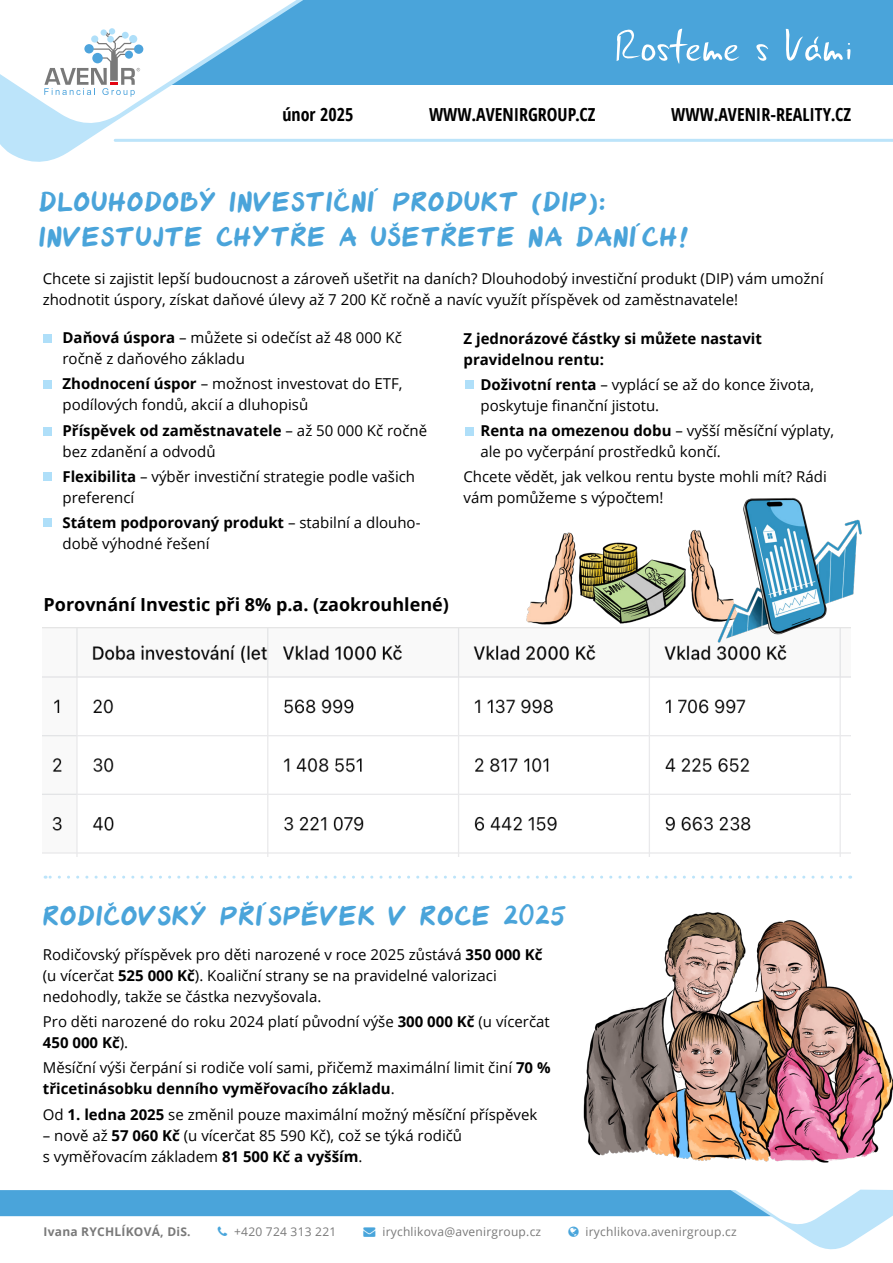
<style>
.page{position:relative;width:893px;height:1263px;background:#fff}
.page>*{position:absolute;margin:0;border:0;box-sizing:border-box;transform-origin:0 0}
.t1{font:36px/34.5px "Avenir Font";color:#4aa4da}
.t2{font:700 condensed 18px "Open Sans";color:#000}
.t3{font:700 18px "Open Sans";color:#000}
.t4{font:15px/21px "Open Sans";color:#000}
.t5{font:700 15px/21px "Open Sans";color:#000}
.t6{font:12px "Open Sans";letter-spacing:.02em;color:#797979}
.t7{font:700 12px "Open Sans";letter-spacing:.02em;color:#797979}
.s1{font-weight:700}
.s2{color:#49a5db}
</style>
<div class="page">
<div style="left:22px;top:0;width:871px;height:85px;background:#4aa4da"></div>
<svg style="left:0;top:0;width:328px;height:162px"></svg>
<svg style="left:617px;top:29px;width:123px;height:35px"></svg>
<svg style="left:756px;top:44px;width:12px;height:17px"></svg>
<svg style="left:786px;top:29px;width:64px;height:32px"></svg>
<hr style="left:115px;top:139px;width:778px;height:3px;background:#bce4fa">
<svg style="left:0;top:0;width:302px;height:129px"></svg>
<img style="left:527px;top:875px;width:366px;height:288px">
<div style="left:43px;top:334px;width:9px;height:9px;background:#afdff9"></div>
<div style="left:43px;top:380px;width:9px;height:9px;background:#afdff9"></div>
<div style="left:43px;top:427px;width:9px;height:9px;background:#afdff9"></div>
<div style="left:43px;top:472px;width:9px;height:9px;background:#afdff9"></div>
<div style="left:43px;top:518px;width:9px;height:9px;background:#afdff9"></div>
<div style="left:465px;top:427px;width:8px;height:9px;background:#afdff9"></div>
<div style="left:465px;top:380px;width:8px;height:9px;background:#afdff9"></div>
<img style="left:43px;top:627px;width:808px;height:229px">
<svg style="left:45px;top:876px;width:796px;height:3px"></svg>
<img style="left:520px;top:529px;width:191px;height:107px">
<img style="left:711px;top:498px;width:151px;height:155px">
<svg style="left:0;top:1189px;width:893px;height:61px"></svg>
<p class="t2" style="left:282px;top:101px;width:72px">únor 2025</p>
<p class="t2" style="left:429px;top:101px;width:168px">WWW.AVENIRGROUP.CZ</p>
<p class="t2" style="left:671px;top:101px;width:181px">WWW.AVENIR-REALITY.CZ</p>
<h1 class="t1" style="left:39px;top:186px;width:652px">DLOUHODOBÝ INVESTIČNÍ PRODUKT (DIP):<br>INVESTUJTE CHYTŘE A UŠETŘETE NA DANÍCH!</h1>
<p class="t4" style="left:43px;top:268px;width:782px">Chcete si zajistit lepší budoucnost a zároveň ušetřit na daních? Dlouhodobý investiční produkt (DIP) vám umožní zhodnotit úspory, získat daňové úlevy až 7 200 Kč ročně a navíc využít příspěvek od zaměstnavatele!</p>
<p class="t4" style="left:63px;top:327px;width:341px"><span class="s1">Daňová úspora</span> – můžete si odečíst až 48 000 Kč ročně z daňového základu</p>
<p class="t4" style="left:63px;top:373px;width:341px"><span class="s1">Zhodnocení úspor</span> – možnost investovat do ETF, podílových fondů, akcií a dluhopisů</p>
<p class="t4" style="left:63px;top:419px;width:366px"><span class="s1">Příspěvek od zaměstnavatele</span> – až 50 000 Kč ročně bez zdanění a odvodů</p>
<p class="t4" style="left:63px;top:466px;width:354px"><span class="s1">Flexibilita</span> – výběr investiční strategie podle vašich preferencí</p>
<p class="t4" style="left:63px;top:512px;width:359px"><span class="s1">Státem podporovaný produkt</span> – stabilní a dlouho&shy;době výhodné řešení</p>
<p class="t5" style="left:463px;top:327px;width:300px">Z jednorázové částky si můžete nastavit pravidelnou rentu:</p>
<p class="t4" style="left:480px;top:373px;width:335px"><span class="s1">Doživotní renta</span> – vyplácí se až do konce života, poskytuje finanční jistotu.</p>
<p class="t4" style="left:480px;top:420px;width:355px"><span class="s1">Renta na omezenou dobu</span> – vyšší měsíční výplaty, ale po vyčerpání prostředků končí.</p>
<p class="t4" style="left:463px;top:466px;width:365px">Chcete vědět, jak velkou rentu byste mohli mít? Rádi vám pomůžeme s výpočtem!</p>
<p class="t3" style="left:44px;top:592px;width:407px">Porovnání Investic při 8% p.a. (zaokrouhlené)</p>
<h1 class="t1" style="left:43px;top:900px;width:526px">RODIČOVSKÝ PŘÍSPĚVEK V ROCE 2025</h1>
<p class="t4" style="left:43px;top:944px;width:501px">Rodičovský příspěvek pro děti narozené v roce 2025 zůstává <span class="s1">350 000 Kč </span>(u vícerčat <span class="s1">525 000 Kč</span>). Koaliční strany se na pravidelné valorizaci nedohodly, takže se částka nezvyšovala.</p>
<p class="t4" style="left:43px;top:1011px;width:508px">Pro děti narozené do roku 2024 platí původní výše <span class="s1">300 000 Kč</span> (u vícerčat<br><span class="s1">450 000 Kč</span>).</p>
<p class="t4" style="left:43px;top:1057px;width:509px">Měsíční výši čerpání si rodiče volí sami, přičemž maximální limit činí <span class="s1">70 % třicetinásobku denního vyměřovacího základu</span>.</p>
<p class="t4" style="left:43px;top:1103px;width:496px">Od <span class="s1">1. ledna 2025</span> se změnil pouze maximální možný měsíční příspěvek</p>
<p class="t4" style="left:43px;top:1124px;width:421px">– nově až <span class="s1">57 060 Kč</span> (u vícerčat 85 590 Kč), což se týká rodičů s vyměřovacím základem <span class="s1">81 500 Kč a vyšším</span>.</p>
<p class="t7" style="left:44px;top:1223px;width:149px">Ivana RYCHLÍKOVÁ, DiS.</p>
<p class="t6" style="left:234px;top:1223px;width:104px">+420 724 313 221</p>
<p class="t6" style="left:363px;top:1223px;width:179px"><span class="s2">→</span> irychlikova@avenirgroup.cz</p>
<p class="t6" style="left:586px;top:1223px;width:153px">irychlikova.avenirgroup.cz</p>
</div>
